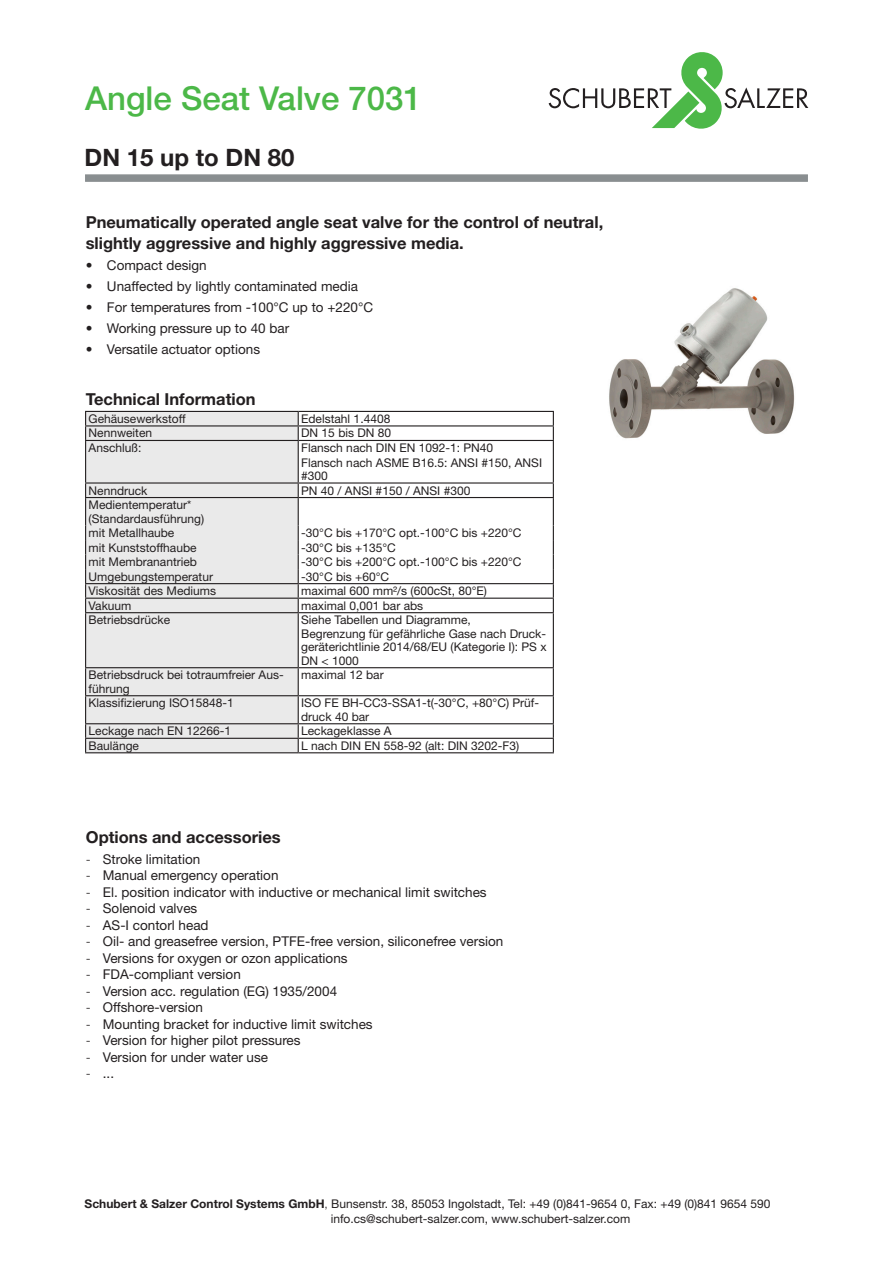
<style>
.page{position:relative;width:893px;height:1263px;background:#fff}
.page>*{position:absolute;margin:0;border:0;box-sizing:border-box;transform-origin:0 0}
.t1{font:500 33px "Helvetica Neue LT Std";color:#4cb848}
.t2{font:700 24px "Helvetica Neue LT Std";color:#231f20}
.Überschrift{font:700 16.5px/21px "Helvetica Neue LT Std";color:#231f20}
.t3{font:13.5px "Helvetica Neue LT Std";color:#231f20}
.Text_klein_8mm{font:12px/13.5px "Helvetica Neue LT Std";color:#231f20}
.s1{font-weight:300}
.s2{font-weight:700}
</style>
<div class="page">
<svg style="left:549px;top:52px;width:259px;height:77px"></svg>
<svg style="left:85px;top:174px;width:723px;height:8px;background:#909496"></svg>
<img style="left:609px;top:288px;width:186px;height:151px">
<div style="left:86px;top:412px;width:212px;height:340px;background:#eaeaea"></div>
<svg style="left:299px;top:412px;width:254px;height:340px"></svg>
<hr style="left:85px;top:411px;width:213px;height:1px;background:#231f20">
<hr style="left:298px;top:411px;width:256px;height:1px;background:#231f20">
<hr style="left:85px;top:425px;width:213px;height:1px;background:#231f20">
<hr style="left:298px;top:425px;width:256px;height:1px;background:#231f20">
<hr style="left:85px;top:440px;width:213px;height:1px;background:#231f20">
<hr style="left:298px;top:440px;width:256px;height:1px;background:#231f20">
<hr style="left:85px;top:482px;width:213px;height:2px;background:#231f20">
<hr style="left:298px;top:482px;width:256px;height:2px;background:#231f20">
<hr style="left:85px;top:497px;width:213px;height:1px;background:#231f20">
<hr style="left:298px;top:497px;width:256px;height:1px;background:#231f20">
<hr style="left:85px;top:583px;width:213px;height:1px;background:#231f20">
<hr style="left:298px;top:583px;width:256px;height:1px;background:#231f20">
<hr style="left:85px;top:598px;width:213px;height:1px;background:#231f20">
<svg style="left:85px;top:412px;width:1px;height:200px"></svg>
<hr style="left:298px;top:598px;width:256px;height:1px;background:#231f20">
<svg style="left:298px;top:412px;width:1px;height:200px"></svg>
<svg style="left:553px;top:412px;width:1px;height:200px"></svg>
<hr style="left:85px;top:612px;width:213px;height:1px;background:#231f20">
<hr style="left:85px;top:613px;width:1px;height:54px;background:#231f20">
<hr style="left:298px;top:612px;width:256px;height:1px;background:#231f20">
<hr style="left:298px;top:613px;width:1px;height:54px;background:#231f20">
<hr style="left:553px;top:613px;width:1px;height:54px;background:#231f20">
<hr style="left:85px;top:667px;width:213px;height:1px;background:#231f20">
<hr style="left:298px;top:667px;width:256px;height:1px;background:#231f20">
<hr style="left:85px;top:695px;width:213px;height:1px;background:#231f20">
<hr style="left:298px;top:695px;width:256px;height:1px;background:#231f20">
<hr style="left:85px;top:723px;width:213px;height:1px;background:#231f20">
<hr style="left:298px;top:723px;width:256px;height:1px;background:#231f20">
<hr style="left:85px;top:738px;width:213px;height:1px;background:#231f20">
<svg style="left:85px;top:668px;width:1px;height:84px"></svg>
<hr style="left:298px;top:738px;width:256px;height:1px;background:#231f20">
<svg style="left:298px;top:668px;width:1px;height:84px"></svg>
<svg style="left:553px;top:668px;width:1px;height:84px"></svg>
<hr style="left:85px;top:752px;width:213px;height:1px;background:#231f20">
<hr style="left:298px;top:752px;width:256px;height:1px;background:#231f20">
<p class="t1" style="left:85px;top:79px;width:338px">Angle Seat Valve 7031</p>
<p class="t2" style="left:85px;top:142px;width:211px">DN 15 up to DN 80</p>
<p class="Überschrift" style="left:86px;top:211px;width:519px">Pneumatically operated angle seat valve for the control of neutral, slightly aggressive and highly aggressive media.</p>
<p class="t3" style="left:86px;top:257px;width:123px">• Compact design</p>
<p class="t3" style="left:86px;top:278px;width:274px">• Unaffected by lightly contaminated media</p>
<p class="t3" style="left:86px;top:299px;width:289px">• For temperatures from -100°C up to +220°C</p>
<p class="t3" style="left:86px;top:320px;width:205px">• Working pressure up to 40 bar</p>
<p class="t3" style="left:86px;top:341px;width:176px">• Versatile actuator options</p>
<p class="Überschrift" style="left:86px;top:388px;width:171px">Technical Information</p>
<p class="Text_klein_8mm" style="left:89px;top:412px;width:99px">Gehäusewerkstoff</p>
<p class="Text_klein_8mm" style="left:301px;top:412px;width:91px">Edelstahl 1.4408</p>
<p class="Text_klein_8mm" style="left:89px;top:426px;width:65px">Nennweiten</p>
<p class="Text_klein_8mm" style="left:301px;top:426px;width:92px">DN 15 bis DN 80</p>
<p class="Text_klein_8mm" style="left:89px;top:441px;width:54px">Anschluß:</p>
<p class="Text_klein_8mm" style="left:301px;top:441px;width:194px">Flansch nach DIN EN 1092-1: PN40</p>
<p class="Text_klein_8mm" style="left:301px;top:455px;width:242px">Flansch nach ASME B16.5: ANSI #150, ANSI #300</p>
<p class="Text_klein_8mm" style="left:89px;top:483px;width:60px">Nenndruck</p>
<p class="Text_klein_8mm" style="left:301px;top:483px;width:171px">PN 40 / ANSI #150 / ANSI #300</p>
<p class="Text_klein_8mm" style="left:89px;top:498px;width:104px">Medientemperatur*</p>
<p class="Text_klein_8mm" style="left:89px;top:511px;width:117px">(Standardausführung)</p>
<p class="Text_klein_8mm" style="left:89px;top:526px;width:87px">mit Metallhaube</p>
<p class="Text_klein_8mm" style="left:301px;top:526px;width:222px">-30°C bis +170°C opt.-100°C bis +220°C</p>
<p class="Text_klein_8mm" style="left:89px;top:540px;width:110px">mit Kunststoffhaube</p>
<p class="Text_klein_8mm" style="left:301px;top:540px;width:96px">-30°C bis +135°C</p>
<p class="Text_klein_8mm" style="left:89px;top:555px;width:110px">mit Membranantrieb</p>
<p class="Text_klein_8mm" style="left:301px;top:555px;width:222px">-30°C bis +200°C opt.-100°C bis +220°C</p>
<p class="Text_klein_8mm" style="left:89px;top:569px;width:126px">Umgebungstemperatur</p>
<p class="Text_klein_8mm" style="left:301px;top:569px;width:89px">-30°C bis +60°C</p>
<p class="Text_klein_8mm" style="left:89px;top:584px;width:129px">Viskosität des Mediums</p>
<p class="Text_klein_8mm" style="left:301px;top:584px;width:187px">maximal 600 mm²/s (600cSt, 80°E)</p>
<p class="Text_klein_8mm" style="left:89px;top:598px;width:44px">Vakuum</p>
<p class="Text_klein_8mm" style="left:301px;top:598px;width:124px">maximal 0,001 bar abs</p>
<p class="Text_klein_8mm" style="left:89px;top:613px;width:83px">Betriebsdrücke</p>
<p class="Text_klein_8mm" style="left:301px;top:613px;width:247px">Siehe Tabellen und Diagramme,<br>Begrenzung für gefährliche Gase nach Druck&shy;geräterichtlinie 2014/68/EU (Kategorie I): PS x DN &lt; 1000</p>
<p class="Text_klein_8mm" style="left:89px;top:668px;width:197px">Betriebsdruck bei totraumfreier Aus&shy;führung</p>
<p class="Text_klein_8mm" style="left:301px;top:668px;width:84px">maximal 12 bar</p>
<p class="Text_klein_8mm" style="left:89px;top:696px;width:147px">Klassifizierung ISO15848-1</p>
<p class="Text_klein_8mm" style="left:301px;top:696px;width:239px">ISO FE BH-CC3-SSA1-t(-30°C, +80°C) Prüf&shy;druck 40 bar</p>
<p class="Text_klein_8mm" style="left:89px;top:724px;width:144px">Leckage nach EN 12266-1</p>
<p class="Text_klein_8mm" style="left:301px;top:724px;width:92px">Leckageklasse A</p>
<p class="Text_klein_8mm" style="left:89px;top:739px;width:52px">Baulänge</p>
<p class="Text_klein_8mm" style="left:301px;top:739px;width:220px">L nach DIN EN 558-92 (alt: DIN 3202-F3)</p>
<p class="Überschrift" style="left:86px;top:826px;width:196px">Options and accessories</p>
<p class="t3" style="left:86px;top:851px;width:116px"><span class="s1">-</span> Stroke limitation</p>
<p class="t3" style="left:86px;top:867px;width:194px"><span class="s1">-</span> Manual emergency operation</p>
<p class="t3" style="left:86px;top:884px;width:402px"><span class="s1">-</span> El. position indicator with inductive or mechanical limit switches</p>
<p class="t3" style="left:86px;top:900px;width:113px"><span class="s1">-</span> Solenoid valves</p>
<p class="t3" style="left:86px;top:917px;width:124px"><span class="s1">-</span> AS-I contorl head</p>
<p class="t3" style="left:86px;top:933px;width:419px"><span class="s1">-</span> Oil- and greasefree version, PTFE-free version, siliconefree version</p>
<p class="t3" style="left:86px;top:950px;width:263px"><span class="s1">-</span> Versions for oxygen or ozon applications</p>
<p class="t3" style="left:86px;top:966px;width:157px"><span class="s1">-</span> FDA-compliant version</p>
<p class="t3" style="left:86px;top:983px;width:253px"><span class="s1">-</span> Version acc. regulation (EG) 1935/2004</p>
<p class="t3" style="left:86px;top:999px;width:119px"><span class="s1">-</span> Offshore-version</p>
<p class="t3" style="left:86px;top:1016px;width:288px"><span class="s1">-</span> Mounting bracket for inductive limit switches</p>
<p class="t3" style="left:86px;top:1032px;width:216px"><span class="s1">-</span> Version for higher pilot pressures</p>
<p class="t3" style="left:86px;top:1049px;width:184px"><span class="s1">-</span> Version for under water use</p>
<p class="t3" style="left:86px;top:1065px;width:30px"><span class="s1">-</span> ...</p>
<p class="Text_klein_8mm" style="left:331px;top:1196px;width:441px;line-height:15px;text-indent:-246px"><span class="s2">Schubert &amp; Salzer Control Systems GmbH</span><span class="s1">,</span> Bunsenstr. 38, 85053 Ingolstadt, Tel: +49 (0)841-9654 0, Fax: +49 (0)841 9654 590 info.cs@schubert-salzer.com, www.schubert-salzer.com</p>
</div>
